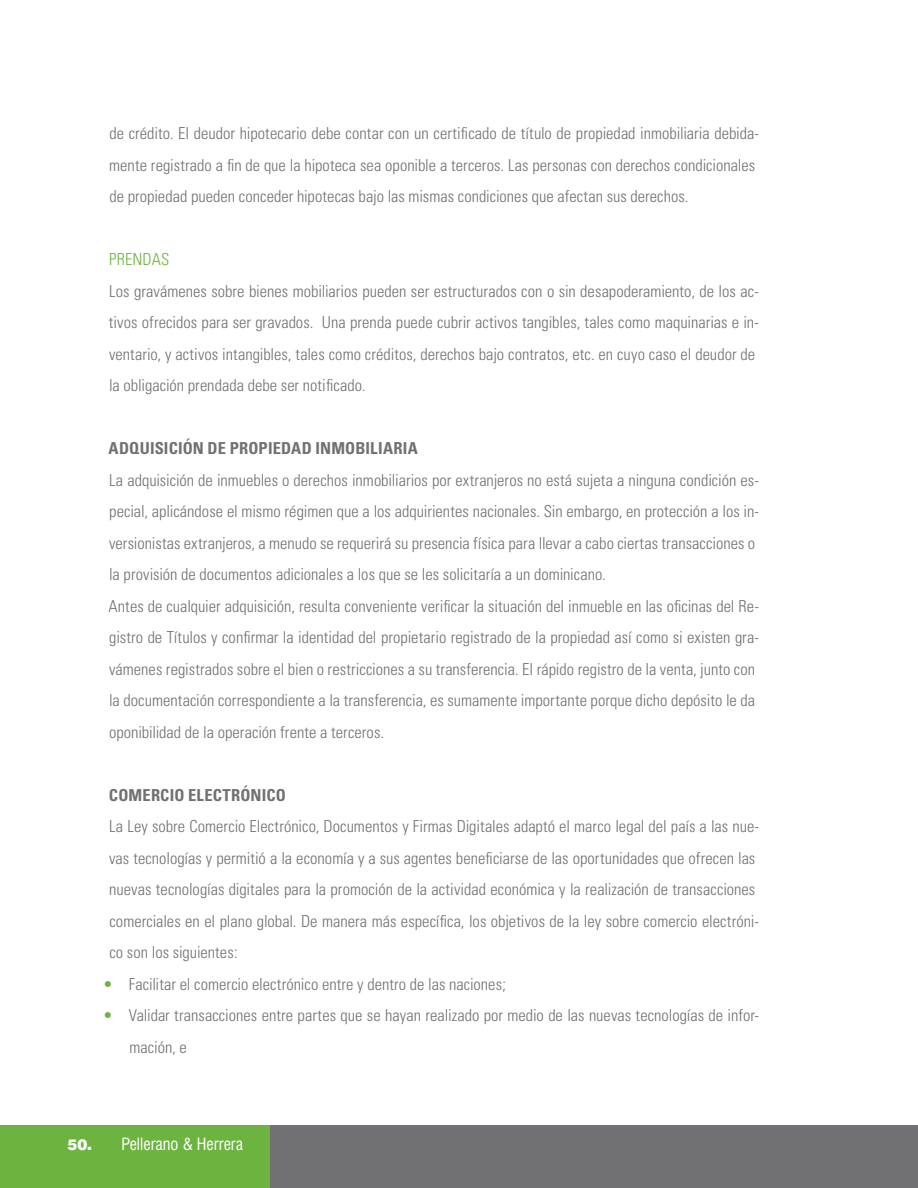
<style>
.page{position:relative;width:918px;height:1188px;background:#fff}
.page>*{position:absolute;margin:0;border:0;box-sizing:border-box;transform-origin:0 0}
.t1{font:300 condensed 16.5px/31.5px "Univers";color:#717073}
.t2{font:700 condensed 16.5px "Univers";letter-spacing:.01em;color:#717073}
.t3{font:condensed 16.5px "Swiss 721 BT";color:#fff}
.t4{font:300 condensed 16.5px "Univers";letter-spacing:.005em;color:#6cb33f}
.s1{font-weight:700;color:#6cb33f}
.s2{font-weight:900;font-stretch:normal;font-size:15px}
</style>
<div class="page">
<div style="left:225px;top:1125px;width:693px;height:63px;background:#717073"></div>
<div style="left:0;top:1125px;width:270px;height:63px;background:#6cb33f"></div>
<p class="t1" style="left:109px;top:118px;width:651px">de crédito. El deudor hipotecario debe contar con un certificado de título de propiedad inmobiliaria debida&shy;mente registrado a fin de que la hipoteca sea oponible a terceros. Las personas con derechos condicionales de propiedad pueden conceder hipotecas bajo las mismas condiciones que afectan sus derechos.</p>
<p class="t4" style="left:109px;top:250px;width:62px">PRENDAS</p>
<p class="t1" style="left:109px;top:275px;width:652px">Los gravámenes sobre bienes mobiliarios pueden ser estructurados con o sin desapoderamiento, de los ac&shy;tivos ofrecidos para ser gravados. Una prenda puede cubrir activos tangibles, tales como maquinarias e in&shy;ventario, y activos intangibles, tales como créditos, derechos bajo contratos, etc. en cuyo caso el deudor de la obligación prendada debe ser notificado.</p>
<p class="t2" style="left:109px;top:438px;width:311px">ADQUISICIÓN DE PROPIEDAD INMOBILIARIA</p>
<p class="t1" style="left:108px;top:464px;width:652px">La adquisición de inmuebles o derechos inmobiliarios por extranjeros no está sujeta a ninguna condición es&shy;pecial, aplicándose el mismo régimen que a los adquirientes nacionales. Sin embargo, en protección a los in&shy;versionistas extranjeros, a menudo se requerirá su presencia física para llevar a cabo ciertas transacciones o la provisión de documentos adicionales a los que se les solicitaría a un dominicano.<br>Antes de cualquier adquisición, resulta conveniente verificar la situación del inmueble en las oficinas del Re&shy;gistro de Títulos y confirmar la identidad del propietario registrado de la propiedad así como si existen gra&shy;vámenes registrados sobre el bien o restricciones a su transferencia. El rápido registro de la venta, junto con la documentación correspondiente a la transferencia, es sumamente importante porque dicho depósito le da oponibilidad de la operación frente a terceros.</p>
<p class="t2" style="left:109px;top:785px;width:179px">COMERCIO ELECTRÓNICO</p>
<p class="t1" style="left:109px;top:811px;width:652px">La Ley sobre Comercio Electrónico, Documentos y Firmas Digitales adaptó el marco legal del país a las nue&shy;vas tecnologías y permitió a la economía y a sus agentes beneficiarse de las oportunidades que ofrecen las nuevas tecnologías digitales para la promoción de la actividad económica y la realización de transacciones comerciales en el plano global. De manera más específica, los objetivos de la ley sobre comercio electróni&shy;co son los siguientes:</p>
<p class="t1" style="left:105px;top:968px;width:403px"><span class="s1">•</span> Facilitar el comercio electrónico entre y dentro de las naciones;</p>
<p class="t1" style="left:130px;top:1000px;width:631px;text-indent:-25px"><span class="s1">•</span> Validar transacciones entre partes que se hayan realizado por medio de las nuevas tecnologías de infor&shy;mación, e</p>
<p class="t3" style="left:68px;top:1134px;width:177px"><span class="s2">50.</span> Pellerano &amp; Herrera</p>
</div>
